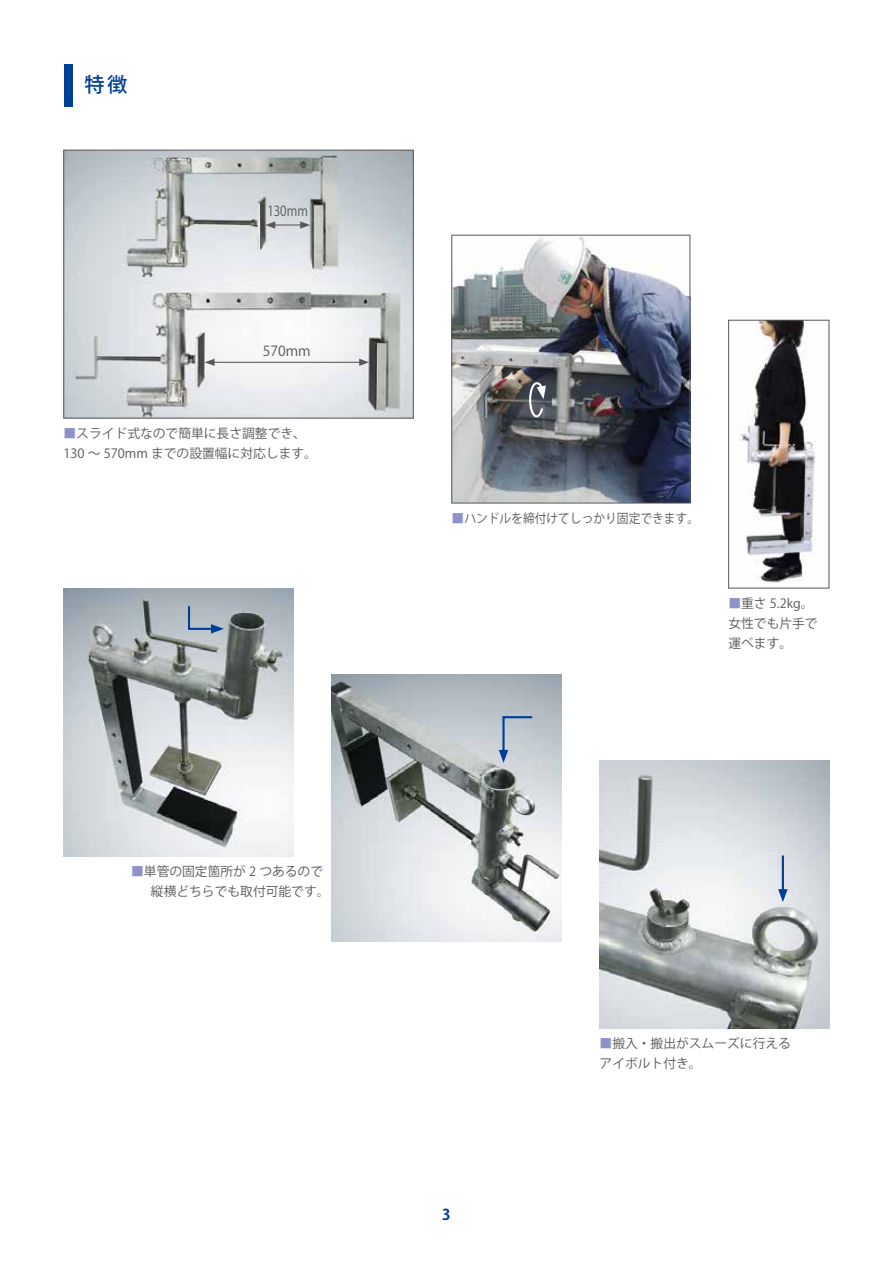
<style>
.page{position:relative;width:893px;height:1263px;background:#fff}
.page>*{position:absolute;margin:0;border:0;box-sizing:border-box;transform-origin:0 0}
.t1{font:500 20.25px "Koz Go Pro";color:#003f98}
.t2{font:700 14.85px "Koz Go Pro";color:#003f98}
.t3{font:13.8px "Koz Go Pro";color:#595757;scale:.85 1}
.t4{font:13.8px "Koz Go Pro";color:#595757}
.t5{font:12.75px/20.2px "Koz Go Pro";color:#595757}
.t6{font:12.75px "Koz Go Pro";color:#595757;scale:.92 1}
.s1{color:#8d93c8}
</style>
<div class="page">
<img style="left:332px;top:674px;width:229px;height:268px">
<img style="left:64px;top:589px;width:229px;height:267px">
<svg style="left:187px;top:604px;width:37px;height:29px"></svg>
<img style="left:66px;top:152px;width:346px;height:264px">
<div style="left:64px;top:150px;width:350px;height:268px;border:1px solid #595757"></div>
<hr style="left:273px;top:224px;width:30px;height:2px;background:#595757">
<svg style="left:265px;top:221px;width:10px;height:8px"></svg>
<svg style="left:300px;top:221px;width:10px;height:8px"></svg>
<hr style="left:212px;top:362px;width:150px;height:1px;background:#595757">
<svg style="left:205px;top:359px;width:10px;height:7px"></svg>
<svg style="left:359px;top:359px;width:10px;height:7px"></svg>
<img style="left:600px;top:760px;width:229px;height:268px">
<hr style="left:782px;top:855px;width:2px;height:38px;background:#003f98">
<svg style="left:778px;top:889px;width:10px;height:13px"></svg>
<div style="left:64px;top:64px;width:8px;height:42px;background:#003f98"></div>
<img style="left:454px;top:237px;width:234px;height:264px">
<div style="left:452px;top:235px;width:238px;height:268px;border:1px solid #595757"></div>
<img style="left:740px;top:322px;width:76px;height:261px">
<div style="left:728px;top:320px;width:101px;height:268px;border:1px solid #595757"></div>
<svg style="left:528px;top:381px;width:18px;height:37px"></svg>
<svg style="left:499px;top:715px;width:35px;height:48px;background:#aebbcb"></svg>
<h1 class="t1" style="left:85px;top:72px;width:44px">特徴</h1>
<p class="t3" style="left:267px;top:202px;width:49px">130mm</p>
<p class="t4" style="left:263px;top:342px;width:49px">570mm</p>
<p class="t5" style="left:64px;top:424px;width:255px"><span class="s1">■</span>スライド式なので簡単に長さ調整でき、<br>130 〜 570mm までの設置幅に対応します。</p>
<p class="t5" style="left:151px;top:862px;width:180px;text-indent:-20px"><span class="s1">■</span>単管の固定箇所が 2 つあるので縦横どちらでも取付可能です。</p>
<p class="t6" style="left:452px;top:510px;width:270px"><span class="s1">■</span>ハンドルを締付けてしっかり固定できます。</p>
<p class="t5" style="left:728px;top:594px;width:91px"><span class="s1">■</span>重さ 5.2kg。女性でも片手で運べます。</p>
<p class="t2" style="left:442px;top:1205px;width:10px">3</p>
<p class="t5" style="left:600px;top:1033px;width:193px"><span class="s1">■</span>搬入・搬出がスムーズに行えるアイボルト付き。</p>
</div>
